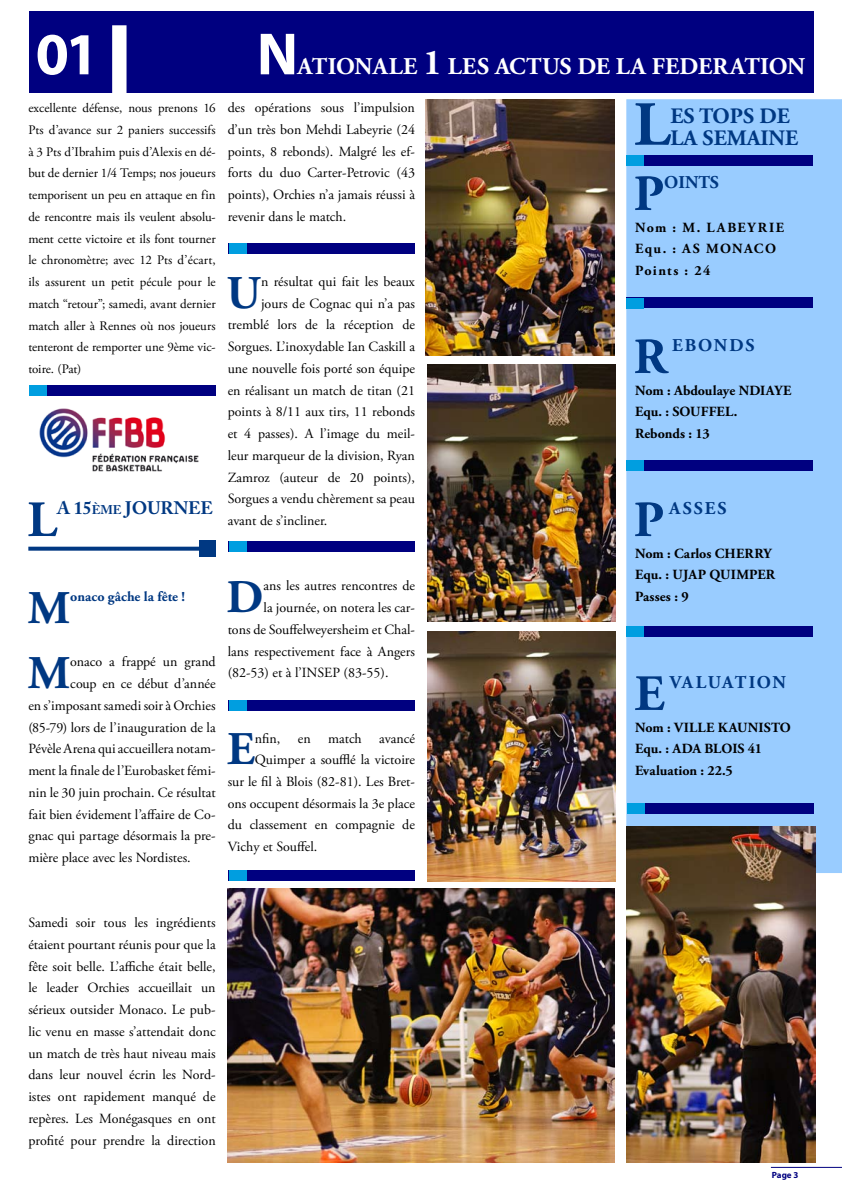
<style>
.page{position:relative;width:842px;height:1191px;background:#fff}
.page>*{position:absolute;margin:0;border:0;box-sizing:border-box;transform-origin:0 0}
.t1{font:700 62.6px "Adobe Garamond Pro";color:#003882}
.t2{font:700 60px "Myriad Pro";color:#fff}
.t3{font:700 50.8px "Adobe Garamond Pro";color:#003882}
.t4{font:700 50.8px "Adobe Garamond Pro";color:#003882}
.t5{font:700 46.8px "Adobe Garamond Pro";color:#003882}
.t6{font:700 24px "Adobe Garamond Pro";letter-spacing:-.005em;color:#fff}
.t7{font:700 22px/21.7px "Adobe Garamond Pro";color:#003882}
.t8{font:700 18px "Adobe Garamond Pro";letter-spacing:.105em;color:#003882}
.t9{font:700 18px "Adobe Caslon Pro";color:#003882}
.t10{font:14px/21.7px "Adobe Garamond Pro";color:#000;text-align:justify}
.t11{font:700 14px/21.7px "Adobe Garamond Pro";letter-spacing:.005em;color:#000}
.t12{font:700 14px/21.7px "Adobe Garamond Pro";letter-spacing:.095em;color:#000}
.t13{font:700 14px "Adobe Garamond Pro";letter-spacing:.005em;color:#003882}
.t14{font:13px/21.7px "Adobe Garamond Pro";letter-spacing:-.01em;color:#000;text-align:justify}
.t15{font:700 9px "Myriad Pro";color:#000080}
.s1{font-size:36px}
.s2{font-size:12.6px}
</style>
<div class="page">
<hr style="left:771px;top:1166px;width:71px;height:1px;background:#000080">
<div style="left:627px;top:100px;width:214px;height:772px;background:#9cf"></div>
<div style="left:626px;top:99px;width:216px;height:774px;border:1px solid #9cf"></div>
<div style="left:29px;top:12px;width:785px;height:81px;background:#000080"></div>
<svg style="left:28px;top:546px;width:172px;height:4px"></svg>
<div style="left:200px;top:540px;width:16px;height:16px;background:#003882"></div>
<div style="left:112px;top:25px;width:15px;height:68px;border:8px solid #fff"></div>
<img style="left:626px;top:826px;width:189px;height:336px">
<div style="left:626px;top:155px;width:187px;height:10px;background:#000080"></div>
<div style="left:626px;top:155px;width:18px;height:10px;background:#009ee0"></div>
<div style="left:626px;top:298px;width:187px;height:10px;background:#000080"></div>
<div style="left:626px;top:298px;width:18px;height:10px;background:#009ee0"></div>
<div style="left:626px;top:460px;width:187px;height:10px;background:#000080"></div>
<div style="left:626px;top:460px;width:18px;height:11px;background:#009ee0"></div>
<div style="left:626px;top:626px;width:187px;height:11px;background:#000080"></div>
<div style="left:626px;top:627px;width:18px;height:10px;background:#009ee0"></div>
<div style="left:627px;top:803px;width:187px;height:10px;background:#000080"></div>
<div style="left:627px;top:803px;width:18px;height:11px;background:#009ee0"></div>
<div style="left:29px;top:386px;width:187px;height:10px;background:#000080"></div>
<div style="left:29px;top:386px;width:18px;height:10px;background:#009ee0"></div>
<div style="left:229px;top:243px;width:186px;height:10px;background:#000080"></div>
<div style="left:229px;top:243px;width:17px;height:10px;background:#009ee0"></div>
<img style="left:39px;top:408px;width:160px;height:64px">
<div style="left:229px;top:870px;width:186px;height:11px;background:#000080"></div>
<div style="left:229px;top:870px;width:17px;height:11px;background:#009ee0"></div>
<div style="left:229px;top:541px;width:186px;height:11px;background:#000080"></div>
<div style="left:229px;top:542px;width:17px;height:10px;background:#009ee0"></div>
<div style="left:229px;top:700px;width:186px;height:10px;background:#000080"></div>
<div style="left:229px;top:700px;width:17px;height:11px;background:#009ee0"></div>
<img style="left:228px;top:889px;width:386px;height:273px">
<img style="left:426px;top:99px;width:188px;height:256px">
<img style="left:427px;top:365px;width:189px;height:256px">
<img style="left:427px;top:631px;width:189px;height:250px">
<h2 class="t2" style="left:36px;top:15px;width:94px">01 |</h2>
<h2 class="t2" style="left:257px;top:15px;width:43px">N</h2>
<h3 class="t6" style="left:297px;top:53px;width:74px">ATIONALE</h3>
<h3 class="t6" style="left:423px;top:53px;width:258px"><span class="s1">1</span>LES ACTUS DE LA FEDERATI</h3>
<h3 class="t6" style="left:769px;top:53px;width:38px">ON</h3>
<h1 class="t1" style="left:634px;top:88px;width:38px">L</h1>
<h3 class="t7" style="left:670px;top:106px;width:105px">ES TOPS DE<br>LA SEMAINE</h3>
<h3 class="t3" style="left:634px;top:164px;width:32px">P</h3>
<p class="t8" style="left:664px;top:172px;width:56px">OINTS</p>
<p class="t12" style="left:635px;top:217px;width:143px">Nom : M. LABEYRIE<br>Equ. : AS MONACO<br>Points : 24</p>
<p class="t10" style="left:228px;top:97px;width:189px">des opérations sous l’impulsion d’un très bon Mehdi Labeyrie (24 points, 8 rebonds). Malgré les ef&shy;forts du duo Carter-Petrovic (43 points), Orchies n’a jamais réussi à revenir dans le match.</p>
<p class="t14" style="left:28px;top:98px;width:189px">excellente défense, nous prenons 16<br>Pts d’avance sur 2 paniers successifs à 3 Pts d’Ibrahim puis d’Alexis en dé&shy;but de dernier 1/4 Temps; nos joueurs temporisent un peu en attaque en fin de rencontre mais ils veulent absolu&shy;ment cette victoire et ils font tourner le chronomètre; avec 12 Pts d’écart, ils assurent un petit pécule pour le match “retour”; samedi, avant dernier match aller à Rennes où nos joueurs tenteront de remporter une 9ème vic&shy;toire. (Pat)</p>
<h3 class="t5" style="left:226px;top:266px;width:35px">U</h3>
<p class="t10" style="left:261px;top:271px;width:155px">n résultat qui fait les beaux</p>
<p class="t10" style="left:261px;top:293px;width:155px">jours de Cognac qui n’a pas</p>
<p class="t10" style="left:228px;top:315px;width:189px">tremblé lors de la réception de</p>
<p class="t10" style="left:228px;top:336px;width:189px">Sorgues. L’inoxydable Ian Caskill a</p>
<p class="t10" style="left:228px;top:358px;width:189px">une nouvelle fois porté son équipe</p>
<p class="t10" style="left:228px;top:380px;width:189px">en réalisant un match de titan (21</p>
<p class="t10" style="left:228px;top:401px;width:189px">points à 8/11 aux tirs, 11 rebonds</p>
<p class="t10" style="left:228px;top:423px;width:189px">et 4 passes). A l’image du meil-</p>
<p class="t10" style="left:228px;top:445px;width:189px">leur marqueur de la division, Ryan</p>
<p class="t10" style="left:228px;top:467px;width:189px">Zamroz (auteur de 20 points),</p>
<p class="t10" style="left:228px;top:488px;width:189px">Sorgues a vendu chèrement sa peau</p>
<p class="t10" style="left:228px;top:510px;width:101px">avant de s’incliner.</p>
<h3 class="t3" style="left:633px;top:327px;width:35px">R</h3>
<p class="t8" style="left:672px;top:335px;width:84px">EBONDS</p>
<p class="t11" style="left:635px;top:380px;width:114px">Nom : Abdoulaye NDIA</p>
<p class="t11" style="left:774px;top:380px;width:14px">YE</p>
<p class="t11" style="left:635px;top:401px;width:104px">Equ. : SOUFFEL .<br>Rebonds : 13</p>
<h3 class="t4" style="left:27px;top:490px;width:31px">L</h3>
<p class="t9" style="left:57px;top:497px;width:82px">A 15<span class="s2">ème</span> JOURNEE</p>
<h3 class="t3" style="left:634px;top:490px;width:32px">P</h3>
<p class="t8" style="left:669px;top:498px;width:59px">ASSES</p>
<p class="t11" style="left:635px;top:542px;width:112px">Nom : Carlos CHERR</p>
<p class="t11" style="left:635px;top:542px;width:138px;text-indent:129px">Y<br>Equ. : UJAP QUIMPER<br>Passes : 9</p>
<h3 class="t5" style="left:226px;top:570px;width:36px">D</h3>
<p class="t10" style="left:264px;top:575px;width:153px">ans les autres rencontres de</p>
<h3 class="t5" style="left:28px;top:581px;width:44px">M</h3>
<p class="t13" style="left:70px;top:588px;width:116px">onaco gâche la fête !</p>
<h3 class="t5" style="left:28px;top:646px;width:44px">M</h3>
<p class="t10" style="left:70px;top:651px;width:147px">onaco a frappé un grand</p>
<p class="t10" style="left:264px;top:597px;width:153px">la journée, on notera les car-</p>
<p class="t10" style="left:228px;top:619px;width:189px">tons de Souffelweyersheim et Chal-</p>
<p class="t10" style="left:228px;top:641px;width:189px">lans respectivement face à Angers</p>
<p class="t10" style="left:228px;top:662px;width:162px">(82-53) et à l’INSEP (83-55).</p>
<h3 class="t3" style="left:634px;top:664px;width:31px">E</h3>
<p class="t8" style="left:670px;top:672px;width:14px">VALUATI</p>
<p class="t8" style="left:757px;top:672px;width:30px">ON</p>
<p class="t11" style="left:635px;top:716px;width:49px">Nom : VILLE</p>
<p class="t11" style="left:718px;top:716px;width:21px">KAUNI</p>
<p class="t11" style="left:764px;top:716px;width:29px">STO</p>
<p class="t11" style="left:635px;top:738px;width:49px">Equ. : ADA</p>
<p class="t10" style="left:70px;top:673px;width:147px">coup en ce début d’année</p>
<p class="t10" style="left:28px;top:695px;width:189px">en s’imposant samedi soir à Orchies</p>
<p class="t10" style="left:28px;top:717px;width:189px">(85-79) lors de l’inauguration de la</p>
<p class="t10" style="left:28px;top:738px;width:189px">Pévèle Arena qui accueillera notam-</p>
<p class="t10" style="left:28px;top:760px;width:189px">ment la finale de l’Eurobasket fémi-</p>
<p class="t10" style="left:28px;top:782px;width:189px">nin le 30 juin prochain. Ce résultat</p>
<p class="t10" style="left:28px;top:803px;width:189px">fait bien évidement l’affaire de Co-</p>
<p class="t10" style="left:28px;top:825px;width:189px">gnac qui partage désormais la pre-</p>
<p class="t10" style="left:28px;top:847px;width:164px">mière place avec les Nordistes.</p>
<h3 class="t5" style="left:227px;top:722px;width:29px">E</h3>
<p class="t10" style="left:255px;top:727px;width:162px">nfin, en match avancé</p>
<p class="t11" style="left:635px;top:738px;width:129px;text-indent:70px">BLOIS 41<br>Evaluation : 22.5</p>
<p class="t10" style="left:255px;top:749px;width:162px">Quimper a soufflé la victoire</p>
<p class="t10" style="left:228px;top:771px;width:189px">sur le fil à Blois (82-81). Les Bret-</p>
<p class="t10" style="left:228px;top:793px;width:189px">ons occupent désormais la 3e place</p>
<p class="t10" style="left:228px;top:814px;width:189px">du classement en compagnie de</p>
<p class="t10" style="left:228px;top:836px;width:91px">Vichy et Souffel.</p>
<p class="t10" style="left:28px;top:912px;width:189px">Samedi soir tous les ingrédients étaient pourtant réunis pour que la fête soit belle. L’affiche était belle, le leader Orchies accueillait un sérieux outsider Monaco. Le pub&shy;lic venu en masse s’attendait donc un match de très haut niveau mais dans leur nouvel écrin les Nord&shy;istes ont rapidement manqué de repères. Les Monégasques en ont profité pour prendre la direction</p>
<p class="t15" style="left:772px;top:1168px;width:28px">page 3</p>
</div>
